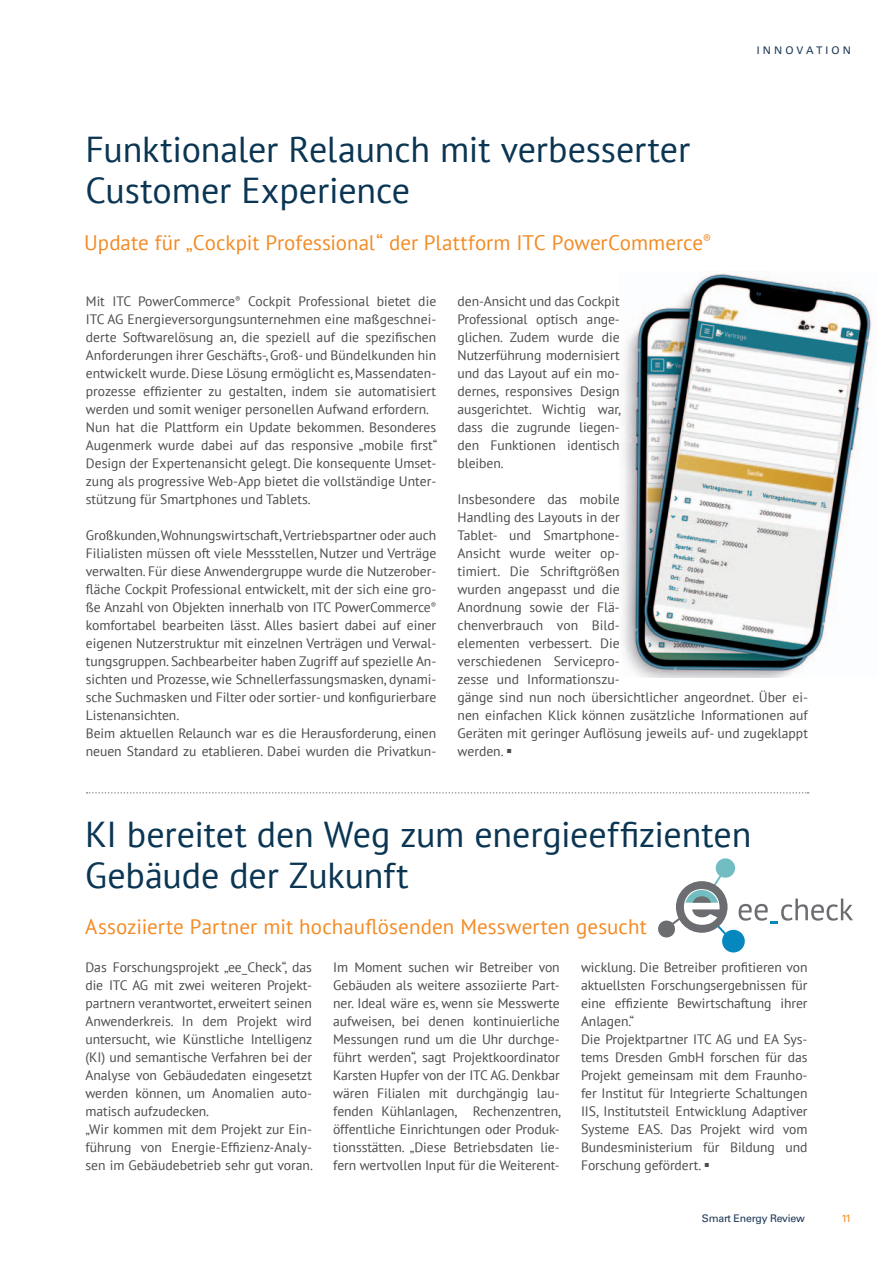
<style>
.page{position:relative;width:893px;height:1263px;background:#fff}
.page>*{position:absolute;margin:0;border:0;box-sizing:border-box;transform-origin:0 0}
.t1{font:36px/40.5px "PT Sans";letter-spacing:-.005em;color:#0a3553}
.t2{font:21px "PT Sans";letter-spacing:.005em;color:#f38b24}
.t3{font:13.65px/18px "PT Sans";letter-spacing:-.005em;color:#4b4c4d}
.t4{font:500 10.5px "Univers CE";letter-spacing:-.02em;color:#1b3656}
.t5{font:500 10.5px "Univers CE";color:#f38b24}
</style>
<div class="page">
<img style="left:623px;top:273px;width:249px;height:405px">
<svg style="left:658px;top:858px;width:195px;height:95px"></svg>
<svg style="left:87px;top:792px;width:722px;height:1px"></svg>
<h1 class="t1" style="left:86px;top:129px;width:606px">Funktionaler Relaunch mit verbesserter<br>Customer Experience</h1>
<h2 class="t2" style="left:84px;top:229px;width:628px">Update für „Cockpit Professional“ der Plattform ITC PowerCommerce<sup>®</sup></h2>
<p class="t4" style="left:757px;top:44px;width:96px">INNOVATION</p>
<p class="t3" style="left:86px;top:292px;width:353px">Mit ITC PowerCommerce<sup>®</sup> Cockpit Professional bietet die ITC AG Energieversorgungsunternehmen eine maßgeschnei&shy;derte Softwarelösung an, die speziell auf die spezifischen Anforderungen ihrer Geschäfts-, Groß- und Bündelkunden hin entwickelt wurde. Diese Lösung ermöglicht es, Massendaten&shy;prozesse effizienter zu gestalten, indem sie automatisiert werden und somit weniger personellen Aufwand erfordern.<br>Nun hat die Plattform ein Update bekommen. Besonderes Augenmerk wurde dabei auf das responsive „mobile first“ Design der Expertenansicht gelegt. Die konsequente Umset&shy;zung als progressive Web-App bietet die vollständige Unter&shy;stützung für Smartphones und Tablets.</p>
<p class="t3" style="left:86px;top:526px;width:352px">Großkunden, Wohnungswirtschaft, Vertriebspartner oder auch Filialisten müssen oft viele Messstellen, Nutzer und Verträge verwalten. Für diese Anwendergruppe wurde die Nutzerober&shy;fläche Cockpit Professional entwickelt, mit der sich eine gro&shy;ße Anzahl von Objekten innerhalb von ITC PowerCommerce<sup>® </sup>komfortabel bearbeiten lässt. Alles basiert dabei auf einer eigenen Nutzerstruktur mit einzelnen Verträgen und Verwal&shy;tungsgruppen. Sachbearbeiter haben Zugriff auf spezielle An&shy;sichten und Prozesse, wie Schnellerfassungsmasken, dynami&shy;sche Suchmasken und Filter oder sortier- und konfigurierbare Listenansichten.<br>Beim aktuellen Relaunch war es die Herausforderung, einen neuen Standard zu etablieren. Dabei wurden die Privatkun-</p>
<p class="t3" style="left:458px;top:292px;width:165px;text-align:justify">den-Ansicht und das Cockpit Professional optisch ange&shy;glichen. Zudem wurde die Nutzerführung modernisiert und das Layout auf ein mo&shy;dernes, responsives Design ausgerichtet. Wichtig war, dass die zugrunde liegen&shy;den Funktionen identisch bleiben.</p>
<p class="t3" style="left:458px;top:490px;width:352px">Insbesondere das mobile<br>Handling des Layouts in der<br>Tablet- und Smartphone-<br>Ansicht wurde weiter op-<br>timiert. Die Schriftgrößen<br>wurden angepasst und die<br>Anordnung sowie der Flä-<br>chenverbrauch von Bild-<br>elementen verbessert. Die<br>verschiedenen Servicepro-<br>zesse und Informationszu-<br>gänge sind nun noch übersichtlicher angeordnet. Über ei&shy;nen einfachen Klick können zusätzliche Informationen auf<br>Geräten mit geringer Auflösung jeweils auf- und zugeklappt werden. ▪</p>
<h1 class="t1" style="left:85px;top:813px;width:668px">KI bereitet den Weg zum energieeffizienten<br>Gebäude der Zukunft</h1>
<h2 class="t2" style="left:85px;top:913px;width:563px">Assoziierte Partner mit hochauflösenden Messwerten gesucht</h2>
<p class="t3" style="left:85px;top:958px;width:229px">Das Forschungsprojekt „ee_Check“, das die ITC AG mit zwei weiteren Projekt&shy;partnern verantwortet, erweitert seinen Anwenderkreis. In dem Projekt wird untersucht, wie Künstliche Intelligenz (KI) und semantische Verfahren bei der Analyse von Gebäudedaten eingesetzt werden können, um Anomalien auto&shy;matisch aufzudecken.<br>„Wir kommen mit dem Projekt zur Ein&shy;führung von Energie-Effizienz-Analy&shy;sen im Gebäudebetrieb sehr gut voran.</p>
<p class="t3" style="left:333px;top:958px;width:229px;text-align:justify">Im Moment suchen wir Betreiber von Gebäuden als weitere assoziierte Part&shy;ner. Ideal wäre es, wenn sie Messwerte aufweisen, bei denen kontinuierliche Messungen rund um die Uhr durchge&shy;führt werden“, sagt Projektkoordinator Karsten Hupfer von der ITC AG. Denkbar wären Filialen mit durchgängig lau&shy;fenden Kühlanlagen, Rechenzentren, öffentliche Einrichtungen oder Produk&shy;tionsstätten. „Diese Betriebsdaten lie&shy;fern wertvollen Input für die Weiterent-</p>
<p class="t3" style="left:581px;top:958px;width:228px">wicklung. Die Betreiber profitieren von aktuellsten Forschungsergebnissen für eine effiziente Bewirtschaftung ihrer Anlagen.“<br>Die Projektpartner ITC AG und EA Sys&shy;tems Dresden GmbH forschen für das Projekt gemeinsam mit dem Fraunho&shy;fer Institut für Integrierte Schaltungen IIS, Institutsteil Entwicklung Adaptiver Systeme EAS. Das Projekt wird vom Bundesministerium für Bildung und Forschung gefördert. ▪</p>
<p class="t4" style="left:702px;top:1212px;width:105px">Smart Energy Review</p>
<p class="t5" style="left:841px;top:1212px;width:12px">11</p>
</div>
